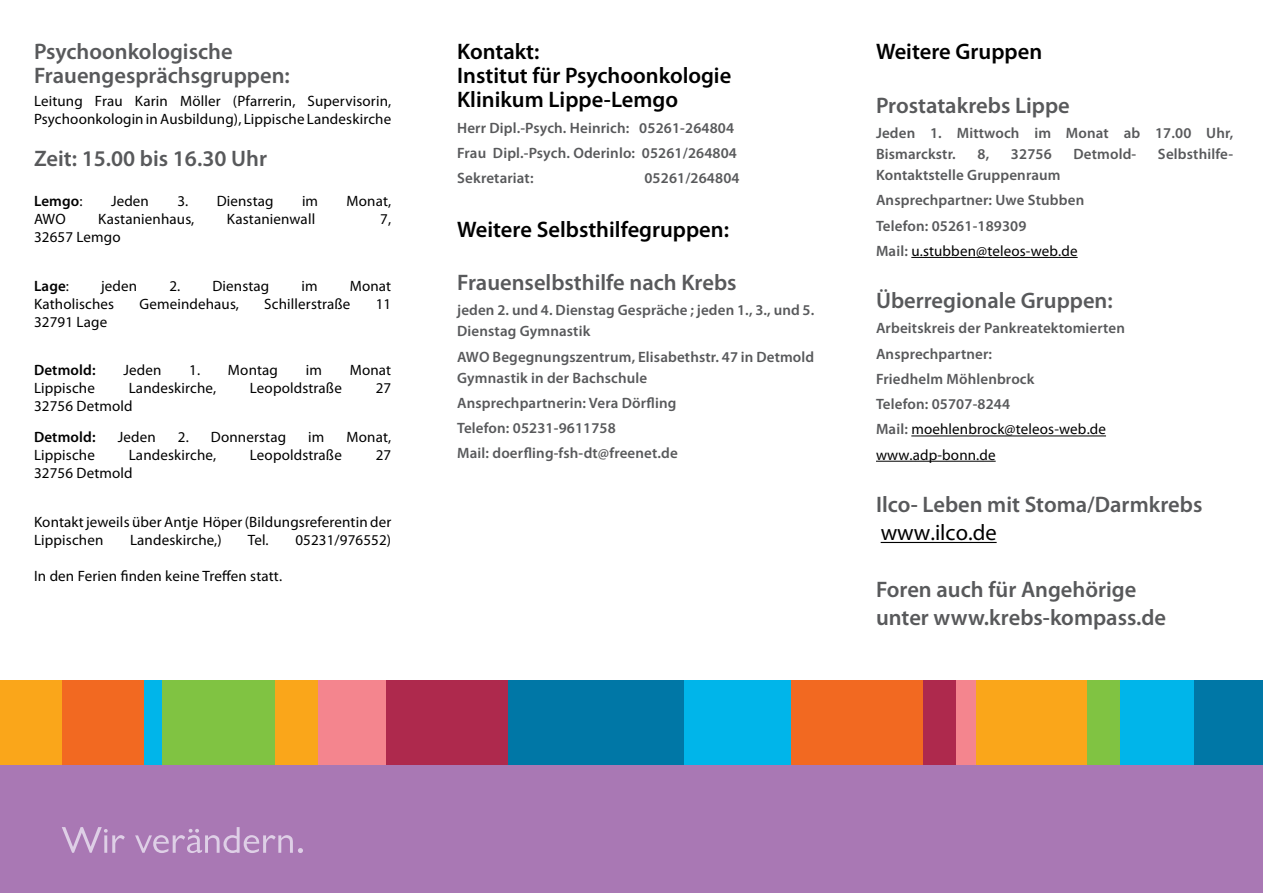
<style>
.page{position:relative;width:1263px;height:893px;background:#fff}
.page>*{position:absolute;margin:0;border:0;box-sizing:border-box;transform-origin:0 0}
.Überschrift_1_grau{font:600 22.5px/24px "Myriad Pro";color:#58595b}
.Überschrift_1_schwar{font:600 22.5px/24px "Myriad Pro";color:#000}
.Überschrift_1_grau-2{font:22.5px "Myriad Pro";color:#000}
.Überschrift_2_grau{font:15px/18px "Myriad Pro";letter-spacing:.01em;color:#000}
.Überschrift_2_grau-2{font:600 15px/21px "Myriad Pro";letter-spacing:.01em;color:#58595b}
.t1{font:600 15px "Myriad Pro";letter-spacing:.01em;color:#000}
.s1{font-weight:400}
.s2{font-weight:600;color:#58595b}
</style>
<div class="page">
<div style="left:0;top:765px;width:1263px;height:128px;background:#a978b4"></div>
<svg style="left:62px;top:827px;width:63px;height:26px"></svg>
<svg style="left:135px;top:827px;width:168px;height:26px"></svg>
<div style="left:0;top:680px;width:63px;height:84px;background:#faa61a"></div>
<div style="left:63px;top:680px;width:82px;height:84px;background:#f26921"></div>
<div style="left:145px;top:680px;width:17px;height:84px;background:#00b5ea"></div>
<div style="left:162px;top:680px;width:113px;height:84px;background:#80c342"></div>
<div style="left:317px;top:680px;width:70px;height:84px;background:#f4858e"></div>
<div style="left:386px;top:680px;width:122px;height:84px;background:#ae294d"></div>
<div style="left:508px;top:680px;width:176px;height:84px;background:#0077a6"></div>
<div style="left:684px;top:680px;width:107px;height:84px;background:#00b5ea"></div>
<div style="left:791px;top:680px;width:132px;height:84px;background:#f26921"></div>
<div style="left:275px;top:680px;width:42px;height:84px;background:#faa61a"></div>
<div style="left:923px;top:680px;width:34px;height:84px;background:#ae294d"></div>
<div style="left:956px;top:680px;width:20px;height:84px;background:#f4858e"></div>
<div style="left:975px;top:680px;width:112px;height:84px;background:#faa61a"></div>
<div style="left:1087px;top:680px;width:34px;height:84px;background:#80c342"></div>
<div style="left:1120px;top:680px;width:75px;height:84px;background:#00b5ea"></div>
<div style="left:1194px;top:680px;width:69px;height:84px;background:#0077a6"></div>
<hr style="left:911px;top:257px;width:167px;height:1px;background:#000">
<hr style="left:911px;top:436px;width:195px;height:1px;background:#000">
<hr style="left:876px;top:461px;width:120px;height:1px;background:#000">
<hr style="left:881px;top:542px;width:116px;height:1px;background:#000">
<p class="Überschrift_1_grau" style="left:34px;top:39px;width:257px">Psychoonkologische<br>Frauengesprächsgruppen:</p>
<p class="Überschrift_2_grau" style="left:34px;top:91px;width:359px">Leitung Frau Karin Möller (Pfarrerin, Supervisorin,<br>Psychoonkologin in Ausbildung), Lippische Landeskirche</p>
<p class="Überschrift_1_grau" style="left:34px;top:146px;width:234px">Zeit: 15.00 bis 16.30 Uhr</p>
<p class="t1" style="left:34px;top:191px;width:50px">Lemgo<span class="s1">:</span></p>
<p class="Überschrift_2_grau" style="left:111px;top:192px;width:39px">Jeden</p>
<p class="Überschrift_2_grau" style="left:177px;top:192px;width:98px">3. Dienstag</p>
<p class="Überschrift_2_grau" style="left:302px;top:192px;width:18px">im</p>
<p class="Überschrift_2_grau" style="left:347px;top:192px;width:46px">Monat,</p>
<p class="Überschrift_2_grau" style="left:34px;top:210px;width:33px">AWO</p>
<p class="Überschrift_2_grau" style="left:98px;top:210px;width:98px">Kastanienhaus,</p>
<p class="Überschrift_2_grau" style="left:227px;top:210px;width:90px">Kastanienwall</p>
<p class="Überschrift_2_grau" style="left:380px;top:210px;width:12px">7,</p>
<p class="Überschrift_2_grau" style="left:34px;top:228px;width:88px">32657 Lemgo</p>
<p class="t1" style="left:34px;top:276px;width:37px">Lage<span class="s1">:</span></p>
<p class="Überschrift_2_grau" style="left:101px;top:276px;width:38px">jeden</p>
<p class="Überschrift_2_grau" style="left:169px;top:276px;width:101px">2. Dienstag</p>
<p class="Überschrift_2_grau" style="left:301px;top:276px;width:18px">im</p>
<p class="Überschrift_2_grau" style="left:350px;top:276px;width:43px">Monat</p>
<p class="Überschrift_2_grau" style="left:34px;top:294px;width:82px">Katholisches</p>
<p class="Überschrift_2_grau" style="left:139px;top:294px;width:101px">Gemeindehaus,</p>
<p class="Überschrift_2_grau" style="left:264px;top:294px;width:88px">Schillerstraße</p>
<p class="Überschrift_2_grau" style="left:376px;top:294px;width:17px">11</p>
<p class="Überschrift_2_grau" style="left:34px;top:312px;width:75px">32791 Lage</p>
<p class="t1" style="left:34px;top:361px;width:63px">Detmold:</p>
<p class="Überschrift_2_grau" style="left:123px;top:361px;width:39px">Jeden</p>
<p class="Überschrift_2_grau" style="left:189px;top:361px;width:90px">1. Montag</p>
<p class="Überschrift_2_grau" style="left:306px;top:361px;width:18px">im</p>
<p class="Überschrift_2_grau" style="left:350px;top:361px;width:43px">Monat</p>
<p class="Überschrift_2_grau" style="left:34px;top:379px;width:62px">Lippische</p>
<p class="Überschrift_2_grau" style="left:129px;top:379px;width:89px">Landeskirche,</p>
<p class="Überschrift_2_grau" style="left:250px;top:379px;width:93px">Leopoldstraße</p>
<p class="Überschrift_2_grau" style="left:376px;top:379px;width:17px">27</p>
<p class="Überschrift_2_grau" style="left:34px;top:397px;width:100px">32756 Detmold</p>
<p class="t1" style="left:34px;top:428px;width:63px">Detmold:</p>
<p class="Überschrift_2_grau" style="left:118px;top:428px;width:39px">Jeden</p>
<p class="Überschrift_2_grau" style="left:178px;top:428px;width:110px">2. Donnerstag</p>
<p class="Überschrift_2_grau" style="left:308px;top:428px;width:18px">im</p>
<p class="Überschrift_2_grau" style="left:347px;top:428px;width:46px">Monat,</p>
<p class="Überschrift_2_grau" style="left:34px;top:446px;width:62px">Lippische</p>
<p class="Überschrift_2_grau" style="left:129px;top:446px;width:89px">Landeskirche,</p>
<p class="Überschrift_2_grau" style="left:250px;top:446px;width:93px">Leopoldstraße</p>
<p class="Überschrift_2_grau" style="left:376px;top:446px;width:17px">27</p>
<p class="Überschrift_2_grau" style="left:34px;top:464px;width:100px">32756 Detmold</p>
<p class="Überschrift_2_grau" style="left:34px;top:513px;width:359px">Kontakt jeweils über Antje Höper (Bildungsreferentin der<br>Lippischen</p>
<p class="Überschrift_2_grau" style="left:130px;top:531px;width:93px">Landeskirche,)</p>
<p class="Überschrift_2_grau" style="left:248px;top:531px;width:22px">Tel.</p>
<p class="Überschrift_2_grau" style="left:295px;top:531px;width:97px">05231/976552)</p>
<p class="Überschrift_2_grau" style="left:34px;top:567px;width:250px">In den Ferien finden keine Treffen statt.</p>
<p class="Überschrift_1_schwar" style="left:457px;top:39px;width:276px">Kontakt:<br>Institut für Psychoonkologie<br>Klinikum Lippe-Lemgo</p>
<p class="Überschrift_2_grau-2" style="left:457px;top:117px;width:278px">Herr Dipl.-Psych. Heinrich: 05261-264804</p>
<p class="Überschrift_2_grau-2" style="left:457px;top:142px;width:281px">Frau Dipl.-Psych. Oderinlo: 05261/264804</p>
<p class="Überschrift_2_grau-2" style="left:457px;top:167px;width:78px">Sekretariat:</p>
<p class="Überschrift_2_grau-2" style="left:644px;top:167px;width:97px">05261/264804</p>
<p class="Überschrift_1_schwar" style="left:457px;top:217px;width:273px">Weitere Selbsthilfegruppen:</p>
<p class="Überschrift_1_grau" style="left:457px;top:270px;width:281px">Frauenselbsthilfe nach Krebs</p>
<p class="Überschrift_2_grau-2" style="left:457px;top:299px;width:359px">jeden 2. und 4. Dienstag Gespräche ; jeden 1., 3., und 5.<br>Dienstag Gymnastik</p>
<p class="Überschrift_2_grau-2" style="left:457px;top:346px;width:359px">AWO Begegnungszentrum, Elisabethstr. 47 in Detmold<br>Gymnastik in der Bachschule</p>
<p class="Überschrift_2_grau-2" style="left:457px;top:392px;width:221px">Ansprechpartnerin: Vera Dörfling</p>
<p class="Überschrift_2_grau-2" style="left:457px;top:417px;width:160px">Telefon: 05231-9611758</p>
<p class="Überschrift_2_grau-2" style="left:457px;top:443px;width:222px">Mail: doerfling-fsh-dt@freenet.de</p>
<p class="Überschrift_1_schwar" style="left:876px;top:39px;width:168px">Weitere Gruppen</p>
<p class="Überschrift_1_grau" style="left:876px;top:93px;width:195px">Prostatakrebs Lippe</p>
<p class="Überschrift_2_grau-2" style="left:876px;top:122px;width:359px">Jeden 1. Mittwoch im Monat ab 17.00 Uhr,<br>Bismarckstr.</p>
<p class="Überschrift_2_grau-2" style="left:977px;top:143px;width:13px">8,</p>
<p class="Überschrift_2_grau-2" style="left:1011px;top:143px;width:42px">32756</p>
<p class="Überschrift_2_grau-2" style="left:1073px;top:143px;width:64px">Detmold-</p>
<p class="Überschrift_2_grau-2" style="left:1158px;top:143px;width:77px">Selbsthilfe-</p>
<p class="Überschrift_2_grau-2" style="left:876px;top:164px;width:186px">Kontaktstelle Gruppenraum</p>
<p class="Überschrift_2_grau-2" style="left:876px;top:189px;width:210px">Ansprechpartner: Uwe Stubben</p>
<p class="Überschrift_2_grau-2" style="left:876px;top:215px;width:152px">Telefon: 05261-189309</p>
<p class="Überschrift_2_grau" style="left:876px;top:242px;width:203px"><span class="s2">Mail:</span> u.stubben@teleos-web.de</p>
<p class="Überschrift_1_grau" style="left:876px;top:288px;width:238px">Überregionale Gruppen:</p>
<p class="Überschrift_2_grau-2" style="left:876px;top:317px;width:251px">Arbeitskreis der Pankreatektomierten</p>
<p class="Überschrift_2_grau-2" style="left:876px;top:343px;width:118px">Ansprechpartner:</p>
<p class="Überschrift_2_grau-2" style="left:876px;top:368px;width:160px">Friedhelm Möhlenbrock</p>
<p class="Überschrift_2_grau-2" style="left:876px;top:393px;width:136px">Telefon: 05707-8244</p>
<p class="Überschrift_2_grau" style="left:876px;top:420px;width:232px"><span class="s2">Mail:</span> moehlenbrock@teleos-web.de</p>
<p class="Überschrift_2_grau" style="left:876px;top:445px;width:121px">www.adp-bonn.de</p>
<p class="Überschrift_1_grau" style="left:876px;top:492px;width:328px">Ilco- Leben mit Stoma/Darmkrebs</p>
<p class="Überschrift_1_grau-2" style="left:881px;top:519px;width:117px">www.ilco.de</p>
<p class="Überschrift_1_grau" style="left:876px;top:577px;width:262px">Foren auch für Angehörige</p>
<p class="Überschrift_1_grau" style="left:876px;top:605px;width:292px">unter www.krebs-kompass.de</p>
</div>
